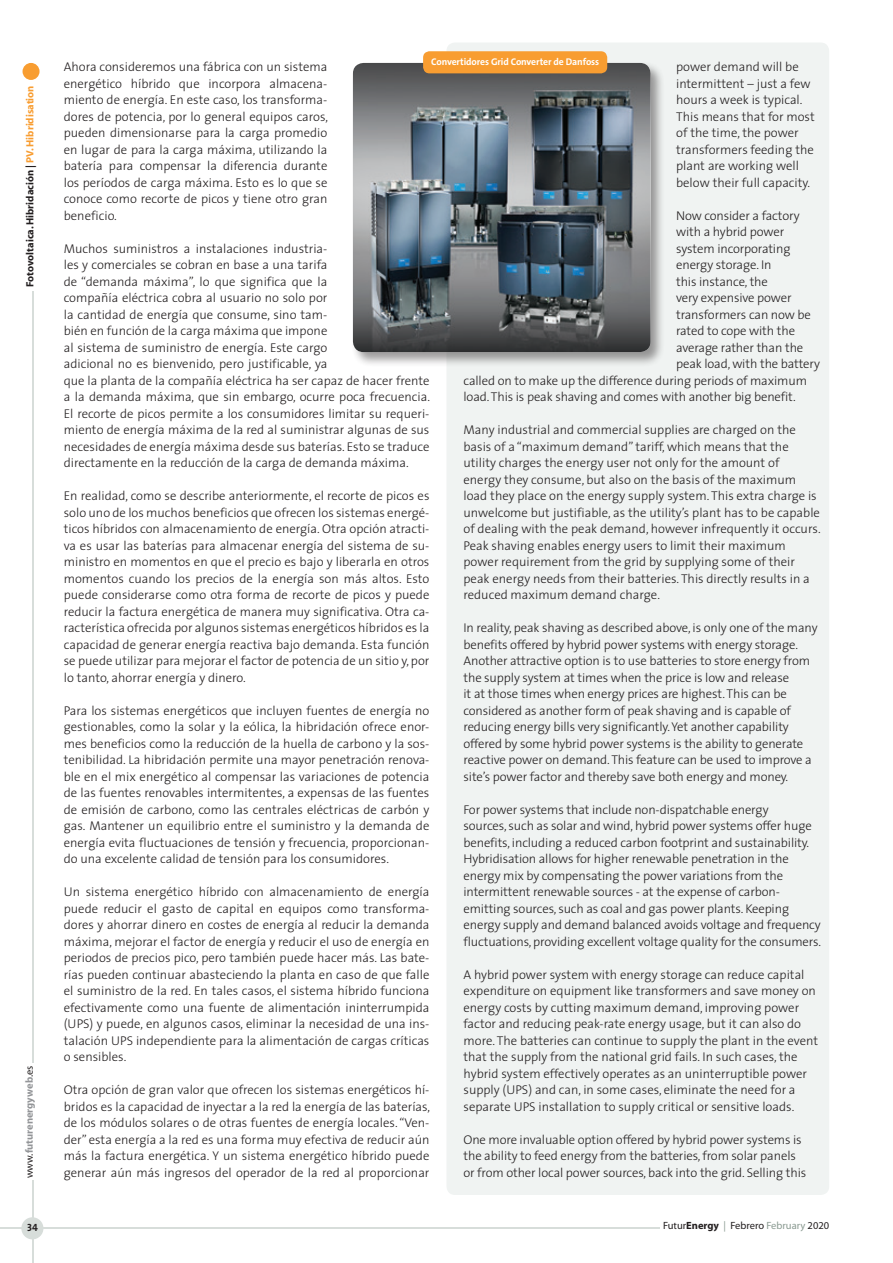
<style>
.page{position:relative;width:893px;height:1263px;background:#fff}
.page>*{position:absolute;margin:0;border:0;box-sizing:border-box;transform-origin:0 0}
.Texto{font:300 12.75px/16.5px "The Sans";color:#231f20;text-align:justify}
.Texto_ingles{font:300 12.75px/16.5px "The Sans";letter-spacing:-.01em;color:#231f20}
.t1{font:700 10.5px "Myriad";color:#231f20}
.t2{font:10.5px "Myriad";color:#231f20}
.t3{font:700 10.5px "Myriad";color:#939598}
.t4{font:10.5px "The Sans Bold Caps";color:#231f20}
.t5{font:700 9.75px "The Sans";letter-spacing:-.01em;color:#fff}
.s1{color:#f89d31}
.s2{font-weight:400;color:#231f20}
.s3{font-weight:700}
.s4{color:#8b9b92}
</style>
<div class="page">
<div style="left:23px;top:63px;width:17px;height:17px;background:#f89d31;border-radius:50%"></div>
<hr style="left:32px;top:291px;width:1px;height:771px;background:#d7ddda">
<hr style="left:0;top:1228px;width:659px;height:1px;background:#d7ddda">
<hr style="left:32px;top:1180px;width:1px;height:83px;background:#d7ddda">
<div style="left:21px;top:1217px;width:22px;height:22px;background:#d7ddda;border-radius:50%"></div>
<div style="left:446px;top:43px;width:383px;height:1152px;background:#f0f3f2;border-radius:9px"></div>
<div style="left:350px;top:61px;width:315px;height:306px;background:#231f20;opacity:.45"></div>
<img style="left:353px;top:63px;width:298px;height:289px">
<div style="left:423px;top:51px;width:184px;height:22px;background:#f89d31;border-radius:6px"></div>
<p class="t1" style="left:24px;top:287px;width:203px;rotate:-90deg">Fotovoltaica. Hibridación | <span class="s1">PV. Hibridisation</span></p>
<p class="t3" style="left:24px;top:1178px;width:114px;rotate:-90deg"><span class="s2">www.</span>futurenergyweb<span class="s2">.es</span></p>
<p class="t5" style="left:431px;top:54px;width:170px">Convertidores Grid Converter de Danfoss</p>
<p class="Texto" style="left:64px;top:58px;width:266px">Ahora consideremos una fábrica con un sistema energético híbrido que incorpora almacena&shy;miento de energía. En este caso, los transforma&shy;dores de potencia, por lo general equipos caros, pueden dimensionarse para la carga promedio en lugar de para la carga máxima, utilizando la batería para compensar la diferencia durante los períodos de carga máxima. Esto es lo que se conoce como recorte de picos y tiene otro gran beneficio.</p>
<p class="Texto" style="left:64px;top:240px;width:368px;text-align:left">Muchos suministros a instalaciones industria-<br>les y comerciales se cobran en base a una tarifa<br>de “demanda máxima”, lo que significa que la<br>compañía eléctrica cobra al usuario no solo por<br>la cantidad de energía que consume, sino tam-<br>bién en función de la carga máxima que impone<br>al sistema de suministro de energía. Este cargo<br>adicional no es bienvenido, pero justificable, ya<br>que la planta de la compañía eléctrica ha ser capaz de hacer frente a la demanda máxima, que sin embargo, ocurre poca frecuencia.<br>El recorte de picos permite a los consumidores limitar su requeri&shy;miento de energía máxima de la red al suministrar algunas de sus necesidades de energía máxima desde sus baterías. Esto se traduce directamente en la reducción de la carga de demanda máxima.</p>
<p class="Texto" style="left:64px;top:487px;width:367px">En realidad, como se describe anteriormente, el recorte de picos es solo uno de los muchos beneficios que ofrecen los sistemas energé&shy;ticos híbridos con almacenamiento de energía. Otra opción atracti&shy;va es usar las baterías para almacenar energía del sistema de su&shy;ministro en momentos en que el precio es bajo y liberarla en otros momentos cuando los precios de la energía son más altos. Esto puede considerarse como otra forma de recorte de picos y puede reducir la factura energética de manera muy significativa. Otra ca&shy;racterística ofrecida por algunos sistemas energéticos híbridos es la capacidad de generar energía reactiva bajo demanda. Esta función se puede utilizar para mejorar el factor de potencia de un sitio y, por lo tanto, ahorrar energía y dinero.</p>
<p class="Texto" style="left:64px;top:702px;width:367px">Para los sistemas energéticos que incluyen fuentes de energía no gestionables, como la solar y la eólica, la hibridación ofrece enor&shy;mes beneficios como la reducción de la huella de carbono y la sos&shy;tenibilidad. La hibridación permite una mayor penetración renova&shy;ble en el mix energético al compensar las variaciones de potencia de las fuentes renovables intermitentes, a expensas de las fuentes de emisión de carbono, como las centrales eléctricas de carbón y gas. Mantener un equilibrio entre el suministro y la demanda de energía evita fluctuaciones de tensión y frecuencia, proporcionan&shy;do una excelente calidad de tensión para los consumidores.</p>
<p class="Texto" style="left:64px;top:883px;width:367px">Un sistema energético híbrido con almacenamiento de energía puede reducir el gasto de capital en equipos como transforma&shy;dores y ahorrar dinero en costes de energía al reducir la demanda máxima, mejorar el factor de energía y reducir el uso de energía en periodos de precios pico, pero también puede hacer más. Las bate&shy;rías pueden continuar abasteciendo la planta en caso de que falle el suministro de la red. En tales casos, el sistema híbrido funciona efectivamente como una fuente de alimentación ininterrumpida (UPS) y puede, en algunos casos, eliminar la necesidad de una ins&shy;talación UPS independiente para la alimentación de cargas críticas o sensibles.</p>
<p class="Texto" style="left:64px;top:1081px;width:368px">Otra opción de gran valor que ofrecen los sistemas energéticos hí&shy;bridos es la capacidad de inyectar a la red la energía de las baterías, de los módulos solares o de otras fuentes de energía locales. “Ven&shy;der” esta energía a la red es una forma muy efectiva de reducir aún más la factura energética. Y un sistema energético híbrido puede generar aún más ingresos del operador de la red al proporcionar</p>
<p class="Texto_ingles" style="left:676px;top:58px;width:140px">power demand will be intermittent – just a few hours a week is typical.<br>This means that for most of the time, the power transformers feeding the plant are working well below their full capacity.</p>
<p class="Texto_ingles" style="left:676px;top:207px;width:125px">Now consider a factory</p>
<p class="Texto_ingles" style="left:676px;top:223px;width:110px">with a hybrid power</p>
<p class="Texto_ingles" style="left:676px;top:240px;width:116px">system incorporating</p>
<p class="Texto_ingles" style="left:676px;top:256px;width:97px">energy storage. In</p>
<p class="Texto_ingles" style="left:676px;top:273px;width:93px">this instance, the</p>
<p class="Texto_ingles" style="left:676px;top:289px;width:117px">very expensive power</p>
<p class="Texto_ingles" style="left:676px;top:306px;width:136px">transformers can now be</p>
<p class="Texto_ingles" style="left:676px;top:322px;width:121px">rated to cope with the</p>
<p class="Texto_ingles" style="left:676px;top:339px;width:129px">average rather than the</p>
<p class="Texto_ingles" style="left:676px;top:355px;width:145px">peak load, with the battery</p>
<p class="Texto_ingles" style="left:463px;top:372px;width:345px">called on to make up the difference during periods of maximum</p>
<p class="Texto_ingles" style="left:463px;top:388px;width:334px">load. This is peak shaving and comes with another big benefit.</p>
<p class="Texto_ingles" style="left:463px;top:421px;width:359px">Many industrial and commercial supplies are charged on the basis of a “maximum demand” tariff, which means that the utility charges the energy user not only for the amount of<br>energy they consume, but also on the basis of the maximum load they place on the energy supply system. This extra charge is unwelcome but justifiable, as the utility’s plant has to be capable of dealing with the peak demand, however infrequently it occurs.<br>Peak shaving enables energy users to limit their maximum power requirement from the grid by supplying some of their peak energy needs from their batteries. This directly results in a reduced maximum demand charge.</p>
<p class="Texto_ingles" style="left:463px;top:619px;width:356px">In reality, peak shaving as described above, is only one of the many benefits offered by hybrid power systems with energy storage.<br>Another attractive option is to use batteries to store energy from the supply system at times when the price is low and release<br>it at those times when energy prices are highest. This can be considered as another form of peak shaving and is capable of reducing energy bills very significantly. Yet another capability offered by some hybrid power systems is the ability to generate reactive power on demand. This feature can be used to improve a site’s power factor and thereby save both energy and money.</p>
<p class="Texto_ingles" style="left:463px;top:801px;width:359px">For power systems that include non-dispatchable energy<br>sources, such as solar and wind, hybrid power systems offer huge benefits, including a reduced carbon footprint and sustainability.<br>Hybridisation allows for higher renewable penetration in the energy mix by compensating the power variations from the intermittent renewable sources - at the expense of carbon&shy;emitting sources, such as coal and gas power plants. Keeping energy supply and demand balanced avoids voltage and frequency fluctuations, providing excellent voltage quality for the consumers.</p>
<p class="Texto_ingles" style="left:463px;top:966px;width:356px">A hybrid power system with energy storage can reduce capital expenditure on equipment like transformers and save money on energy costs by cutting maximum demand, improving power factor and reducing peak-rate energy usage, but it can also do more. The batteries can continue to supply the plant in the event that the supply from the national grid fails. In such cases, the hybrid system effectively operates as an uninterruptible power supply (UPS) and can, in some cases, eliminate the need for a separate UPS installation to supply critical or sensitive loads.</p>
<p class="Texto_ingles" style="left:463px;top:1131px;width:344px">One more invaluable option offered by hybrid power systems is the ability to feed energy from the batteries, from solar panels or from other local power sources, back into the grid. Selling this</p>
<p class="t4" style="left:27px;top:1219px;width:12px">34</p>
<p class="t2" style="left:663px;top:1220px;width:168px">Futur<span class="s3">Energy</span> <span class="s4">|</span> Febrero <span class="s4">February</span> 2020</p>
</div>
